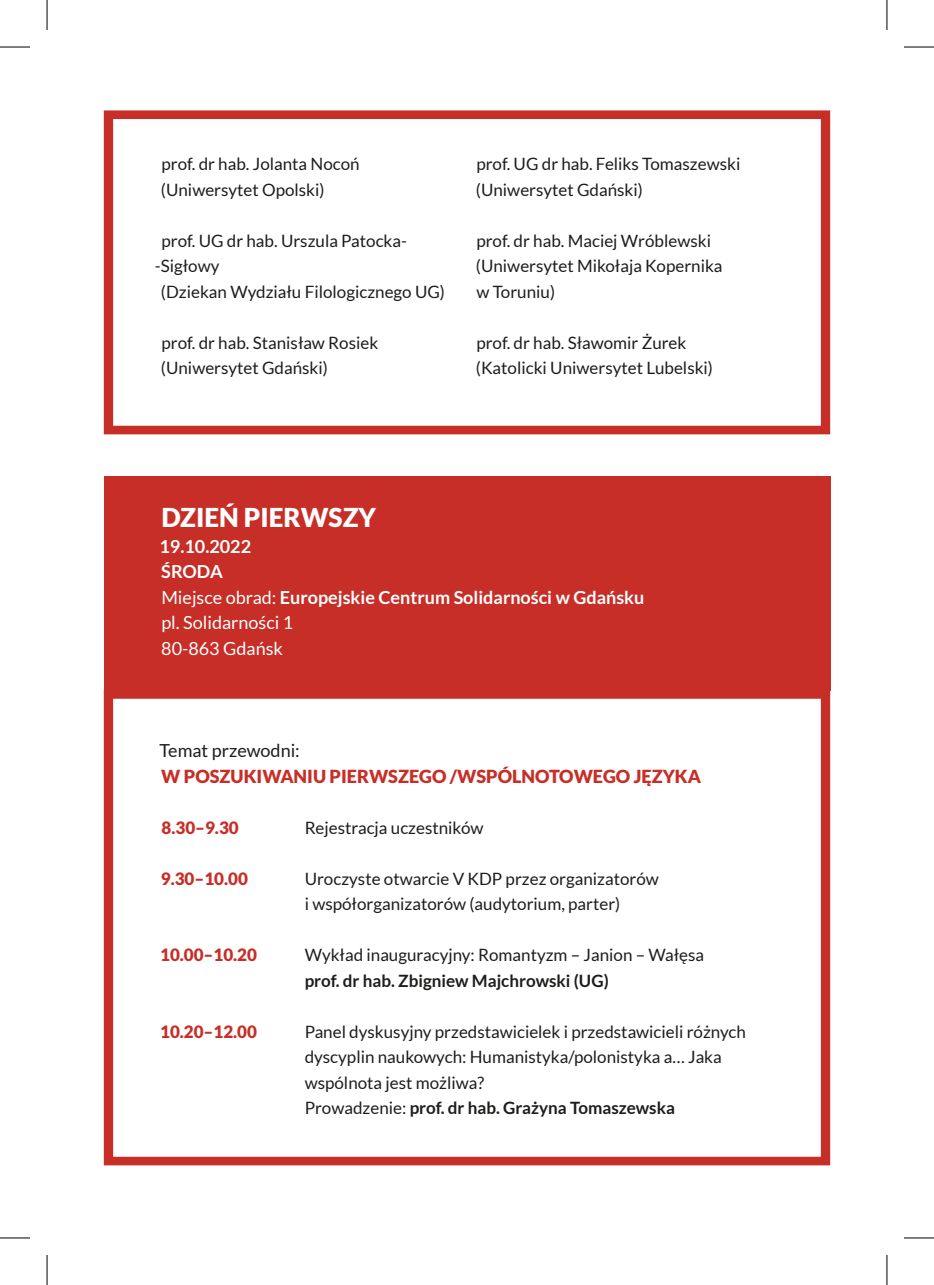
<style>
.page{position:relative;width:934px;height:1285px;background:#fff}
.page>*{position:absolute;margin:0;border:0;box-sizing:border-box;transform-origin:0 0}
.Styl_akapitowy_3{font:900 26px "Lato";color:#fff}
.Styl_akapitowy_3-2{font:700 18px "Lato";color:#fff}
.Styl_akapitowy_3-3{font:900 18px "Lato";color:#c72e27}
.Styl_akapitowy_3-4{font:18px "Lato";color:#fff}
.Styl_akapitowy_3-5{font:18px "Lato";color:#1d1d1b}
.Styl_akapitowy_3-6{font:17px/25.6px "Lato";color:#1d1d1b}
.Styl_akapitowy_3-7{font:700 17px "Lato";color:#1d1d1b}
.Styl_akapitowy_3-8{font:900 17px "Lato";color:#c72e27}
.s1{font-weight:400}
</style>
<div class="page">
<svg style="left:104px;top:110px;width:725px;height:324px"></svg>
<svg style="left:104px;top:690px;width:725px;height:475px"></svg>
<div style="left:104px;top:476px;width:725px;height:214px;background:#c72e27"></div>
<hr style="left:0;top:47px;width:30px;height:1px;background:#000">
<hr style="left:903px;top:47px;width:30px;height:1px;background:#000">
<hr style="left:0;top:1237px;width:30px;height:1px;background:#000">
<hr style="left:903px;top:1237px;width:30px;height:1px;background:#000">
<hr style="left:47px;top:0;width:1px;height:30px;background:#000">
<hr style="left:47px;top:1255px;width:1px;height:30px;background:#000">
<hr style="left:886px;top:0;width:1px;height:30px;background:#000">
<hr style="left:886px;top:1255px;width:1px;height:30px;background:#000">
<p class="Styl_akapitowy_3-6" style="left:161px;top:151px;width:200px">prof. dr hab. Jolanta Nocoń</p>
<p class="Styl_akapitowy_3-6" style="left:161px;top:176px;width:165px">(Uniwersytet Opolski)</p>
<p class="Styl_akapitowy_3-6" style="left:155px;top:228px;width:253px;text-indent:7px">prof. UG dr hab. Urszula Patocka--Sigłowy</p>
<p class="Styl_akapitowy_3-6" style="left:161px;top:279px;width:285px">(Dziekan Wydziału Filologicznego UG)</p>
<p class="Styl_akapitowy_3-6" style="left:161px;top:330px;width:218px">prof. dr hab. Stanisław Rosiek</p>
<p class="Styl_akapitowy_3-6" style="left:161px;top:355px;width:168px">(Uniwersytet Gdański)</p>
<p class="Styl_akapitowy_3-6" style="left:476px;top:151px;width:265px">prof. UG dr hab. Feliks Tomaszewski</p>
<p class="Styl_akapitowy_3-6" style="left:475px;top:176px;width:168px">(Uniwersytet Gdański)</p>
<p class="Styl_akapitowy_3-6" style="left:476px;top:228px;width:236px">prof. dr hab. Maciej Wróblewski</p>
<p class="Styl_akapitowy_3-6" style="left:475px;top:253px;width:248px">(Uniwersytet Mikołaja Kopernika w Toruniu)</p>
<p class="Styl_akapitowy_3-6" style="left:476px;top:330px;width:211px">prof. dr hab. Sławomir Żurek</p>
<p class="Styl_akapitowy_3-6" style="left:475px;top:355px;width:238px">(Katolicki Uniwersytet Lubelski)</p>
<p class="Styl_akapitowy_3" style="left:161px;top:502px;width:216px">DZIEŃ PIERWSZY</p>
<p class="Styl_akapitowy_3-2" style="left:159px;top:536px;width:93px">19.10.2022</p>
<p class="Styl_akapitowy_3-2" style="left:161px;top:561px;width:63px">ŚRODA</p>
<p class="Styl_akapitowy_3-2" style="left:161px;top:587px;width:484px"><span class="s1">Miejsce obrad:</span> Europejskie Centrum Solidarności w Gdańsku</p>
<p class="Styl_akapitowy_3-4" style="left:161px;top:613px;width:133px">pl. Solidarności 1</p>
<p class="Styl_akapitowy_3-4" style="left:161px;top:638px;width:123px">80-863 Gdańsk</p>
<p class="Styl_akapitowy_3-5" style="left:159px;top:740px;width:142px">Temat przewodni:</p>
<p class="Styl_akapitowy_3-3" style="left:161px;top:765px;width:541px">W POSZUKIWANIU PIERWSZEGO /WSPÓLNOTOWEGO JĘZYKA</p>
<p class="Styl_akapitowy_3-8" style="left:161px;top:817px;width:79px">8.30–9.30</p>
<p class="Styl_akapitowy_3-6" style="left:304px;top:814px;width:180px">Rejestracja uczestników</p>
<p class="Styl_akapitowy_3-8" style="left:161px;top:868px;width:88px">9.30–10.00</p>
<p class="Styl_akapitowy_3-6" style="left:304px;top:865px;width:355px">Uroczyste otwarcie V KDP przez organizatorów i współorganizatorów (audytorium, parter)</p>
<p class="Styl_akapitowy_3-8" style="left:160px;top:945px;width:98px">10.00–10.20</p>
<p class="Styl_akapitowy_3-6" style="left:304px;top:942px;width:401px">Wykład inauguracyjny: Romantyzm – Janion – Wałęsa</p>
<p class="Styl_akapitowy_3-7" style="left:304px;top:970px;width:305px">prof. dr hab. Zbigniew Majchrowski (UG)</p>
<p class="Styl_akapitowy_3-8" style="left:160px;top:1021px;width:98px">10.20–12.00</p>
<p class="Styl_akapitowy_3-6" style="left:304px;top:1018px;width:442px">Panel dyskusyjny przedstawicielek i przedstawicieli różnych dyscyplin naukowych: Humanistyka/polonistyka a… Jaka wspólnota jest możliwa?</p>
<p class="Styl_akapitowy_3-7" style="left:304px;top:1098px;width:371px"><span class="s1">Prowadzenie:</span> prof. dr hab. Grażyna Tomaszewska</p>
</div>
